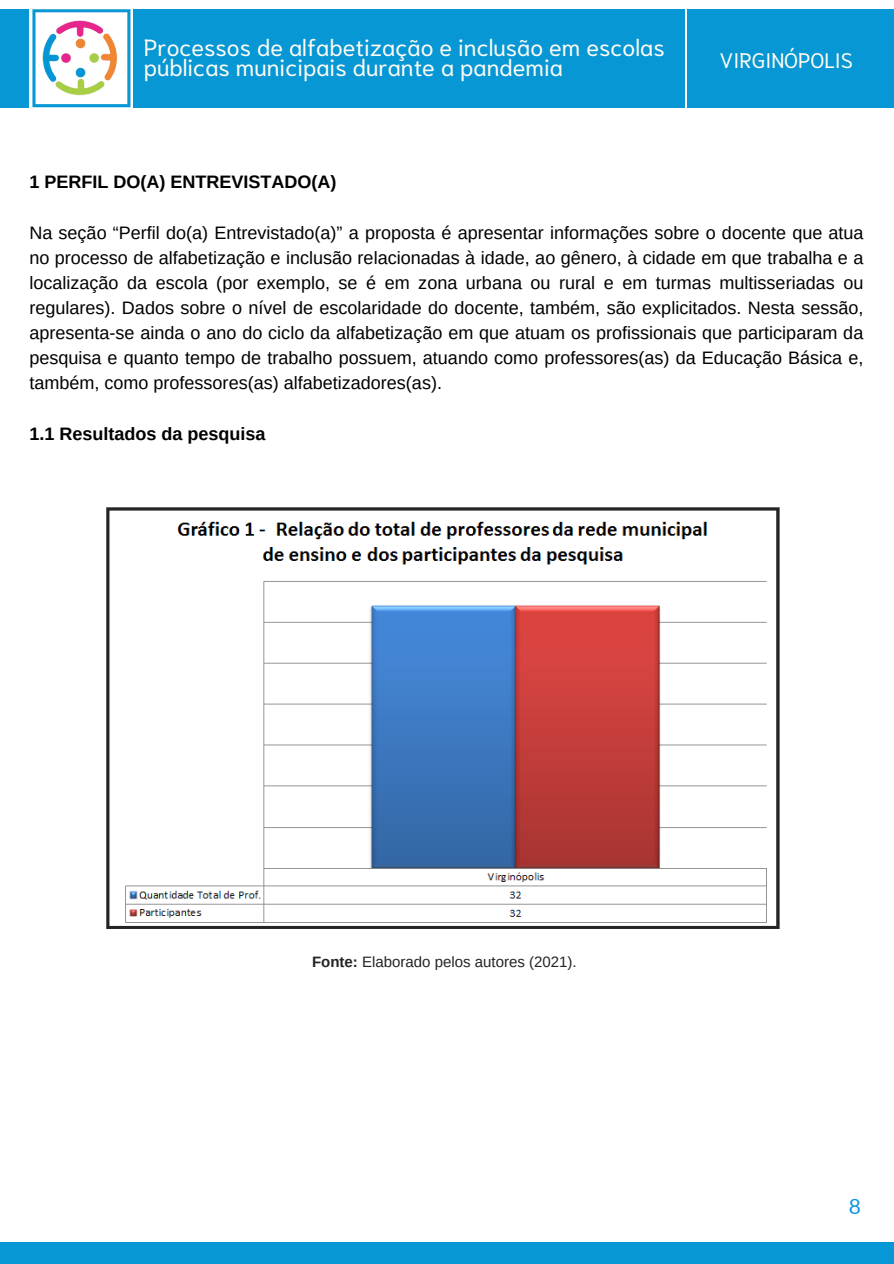
<style>
.page{position:relative;width:894px;height:1264px;background:#fff}
.page>*{position:absolute;margin:0;border:0;box-sizing:border-box;transform-origin:0 0}
.t1{font:23.4px/20.2px "Niramit";color:#fffcf5}
.t2{font:21px "Niramit";color:#fffcf5}
.t3{font:21px "Lato";color:#0595e1}
.t4{font:18px/25.2px "Arimo";color:#000;text-align:justify}
.t5{font:700 18px "Arimo";color:#000}
.t6{font:15px "Arimo";color:#232425}
.s1{font-weight:700}
</style>
<div class="page">
<div style="left:0;top:1242px;width:893px;height:21px;background:#0797d4"></div>
<svg style="left:106px;top:507px;width:673px;height:421px"></svg>
<div style="left:134px;top:9px;width:550px;height:98px;background:#0797d4"></div>
<svg style="left:32px;top:9px;width:98px;height:98px"></svg>
<div style="left:687px;top:9px;width:206px;height:98px;background:#0797d4"></div>
<div style="left:0;top:9px;width:29px;height:98px;background:#0797d4"></div>
<p class="t1" style="left:144px;top:35px;width:522px">Processos de alfabetização e inclusão em escolas públicas municipais durante a pandemia</p>
<p class="t2" style="left:719px;top:44px;width:135px">VIRGINÓPOLIS</p>
<p class="t5" style="left:29px;top:172px;width:308px">1 PERFIL DO(A) ENTREVISTADO(A)</p>
<p class="t4" style="left:29px;top:220px;width:835px">Na seção “Perfil do(a) Entrevistado(a)” a proposta é apresentar informações sobre o docente que atua no processo de alfabetização e inclusão relacionadas à idade, ao gênero, à cidade em que trabalha e a localização da escola (por exemplo, se é em zona urbana ou rural e em turmas multisseriadas ou regulares). Dados sobre o nível de escolaridade do docente, também, são explicitados. Nesta sessão, apresenta-se ainda o ano do ciclo da alfabetização em que atuam os profissionais que participaram da pesquisa e quanto tempo de trabalho possuem, atuando como professores(as) da Educação Básica e, também, como professores(as) alfabetizadores(as).</p>
<p class="t5" style="left:29px;top:423px;width:238px">1.1 Resultados da pesquisa</p>
<p class="t6" style="left:312px;top:953px;width:266px"><span class="s1">Fonte:</span> Elaborado pelos autores (2021).</p>
<p class="t3" style="left:848px;top:1193px;width:14px">8</p>
</div>
